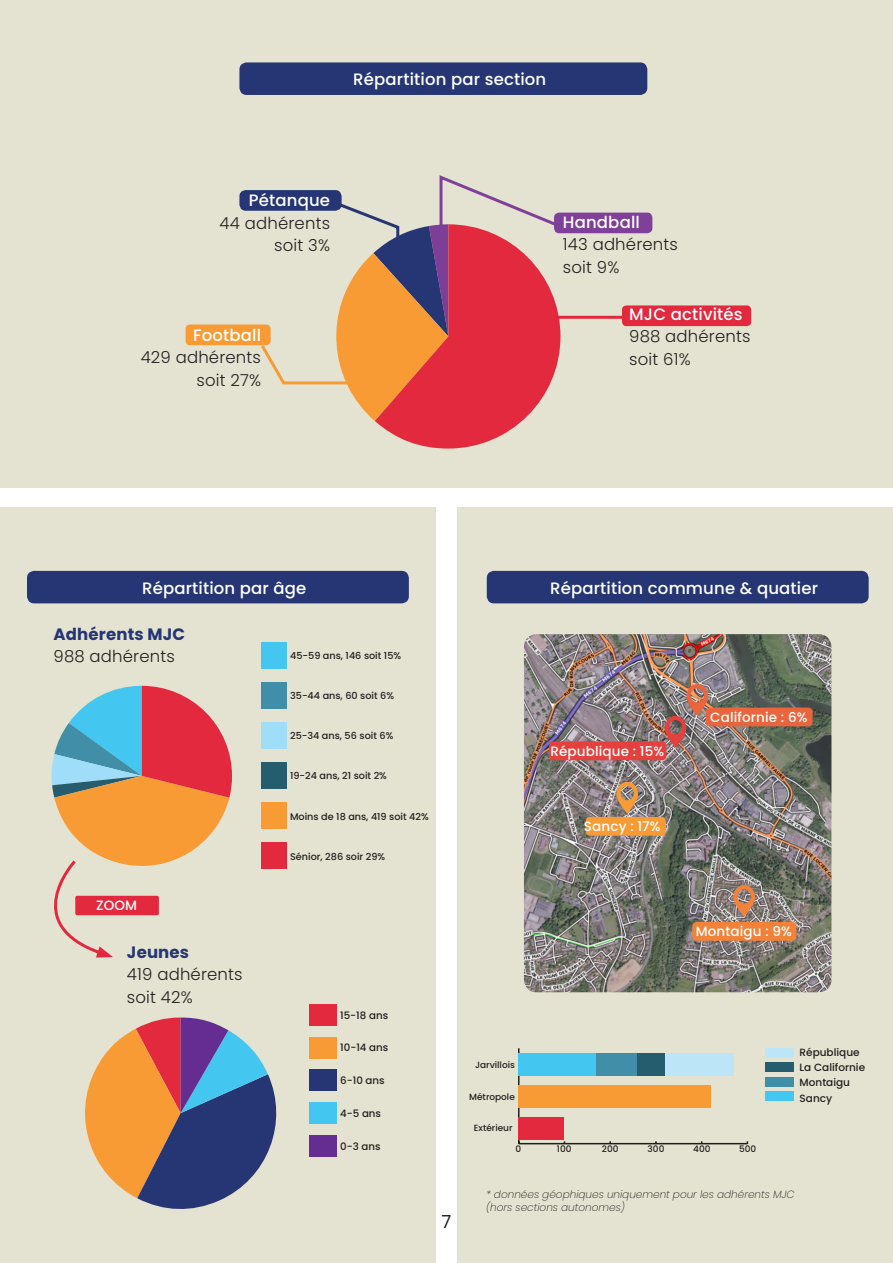
<style>
.page{position:relative;width:893px;height:1263px;background:#fff}
.page>*{position:absolute;margin:0;border:0;box-sizing:border-box;transform-origin:0 0}
.t1{font:18px "Poppins";color:#231f20}
.t2{font:300 16.5px "Poppins";letter-spacing:.01em;color:#231f20}
.t3{font:500 16.5px "Poppins";letter-spacing:.01em;color:#fff}
.t4{font:700 16.5px "Poppins";letter-spacing:.01em;color:#263675}
.t5{font:500 13.5px "Poppins";letter-spacing:.01em;color:#fff}
.t6{font:italic 200 10.5px/12.6px "Poppins";color:#231f20}
.t7{font:500 10.5px "Poppins";color:#231f20}
.t8{font:500 10.2px "Poppins";color:#231f20}
.t9{font:500 9.6px "Poppins";color:#231f20}
.t10{font:500 9px "Poppins";color:#231f20}
</style>
<div class="page">
<div style="left:0;top:0;width:893px;height:487px;background:#e4e2d0"></div>
<div style="left:239px;top:62px;width:408px;height:33px;background:#263675;border-radius:7px"></div>
<div style="left:239px;top:190px;width:103px;height:21px;background:#263675;border-radius:6px"></div>
<div style="left:554px;top:213px;width:98px;height:20px;background:#7e4098;border-radius:5px"></div>
<div style="left:186px;top:325px;width:85px;height:20px;background:#f89b35;border-radius:4px"></div>
<div style="left:622px;top:305px;width:129px;height:21px;background:#e2293e;border-radius:4px"></div>
<hr style="left:554px;top:316px;width:71px;height:3px;background:#e2293e">
<svg style="left:258px;top:175px;width:305px;height:273px"></svg>
<div style="left:0;top:508px;width:436px;height:755px;background:#e4e2d0"></div>
<div style="left:27px;top:571px;width:382px;height:32px;background:#263675;border-radius:7px"></div>
<div style="left:261px;top:642px;width:26px;height:27px;background:#43c7f0"></div>
<div style="left:261px;top:682px;width:26px;height:27px;background:#418ea9"></div>
<div style="left:261px;top:722px;width:26px;height:27px;background:#9fddf8"></div>
<div style="left:261px;top:762px;width:26px;height:27px;background:#255d6f"></div>
<div style="left:261px;top:802px;width:26px;height:27px;background:#f89b35"></div>
<div style="left:261px;top:843px;width:26px;height:26px;background:#e2293e"></div>
<svg style="left:51px;top:686px;width:181px;height:271px"></svg>
<div style="left:309px;top:1004px;width:28px;height:22px;background:#e2293e"></div>
<div style="left:309px;top:1037px;width:28px;height:21px;background:#f89b35"></div>
<div style="left:309px;top:1069px;width:28px;height:22px;background:#263675"></div>
<div style="left:309px;top:1102px;width:28px;height:22px;background:#43c7f0"></div>
<div style="left:309px;top:1135px;width:28px;height:22px;background:#652d91"></div>
<svg style="left:85px;top:1017px;width:192px;height:192px"></svg>
<div style="left:457px;top:508px;width:436px;height:755px;background:#e4e2d0"></div>
<img style="left:524px;top:634px;width:307px;height:358px">
<div style="left:586px;top:817px;width:80px;height:19px;background:#f89b35;border-radius:4px"></div>
<div style="left:549px;top:741px;width:117px;height:19px;background:#e4413e;border-radius:4px"></div>
<div style="left:706px;top:707px;width:107px;height:19px;background:#eb653c;border-radius:4px"></div>
<div style="left:692px;top:922px;width:104px;height:19px;background:#f2823a;border-radius:4px"></div>
<svg style="left:665px;top:684px;width:43px;height:64px;background:#a27870"></svg>
<svg style="left:733px;top:885px;width:22px;height:32px"></svg>
<svg style="left:616px;top:782px;width:22px;height:32px"></svg>
<div style="left:487px;top:571px;width:382px;height:32px;background:#263675;border-radius:7px"></div>
<hr style="left:519px;top:1143px;width:228px;height:1px;background:#231f20">
<hr style="left:518px;top:1048px;width:1px;height:96px;background:#231f20">
<div style="left:766px;top:1048px;width:28px;height:10px;background:#bce6f7"></div>
<div style="left:665px;top:1053px;width:68px;height:23px;background:#bce6f7"></div>
<div style="left:766px;top:1063px;width:28px;height:9px;background:#255d6f"></div>
<div style="left:636px;top:1053px;width:29px;height:23px;background:#255d6f"></div>
<div style="left:766px;top:1077px;width:28px;height:9px;background:#418ea9"></div>
<div style="left:596px;top:1053px;width:40px;height:23px;background:#418ea9"></div>
<div style="left:766px;top:1091px;width:28px;height:10px;background:#43c7f0"></div>
<div style="left:518px;top:1053px;width:78px;height:23px;background:#43c7f0"></div>
<div style="left:518px;top:1085px;width:193px;height:22px;background:#f89b35"></div>
<div style="left:518px;top:1116px;width:46px;height:23px;background:#e2293e"></div>
<p class="t3" style="left:353px;top:70px;width:195px">Répartition par section</p>
<p class="t3" style="left:249px;top:191px;width:83px">Pétanque</p>
<p class="t2" style="left:220px;top:213px;width:112px">44 adhérents</p>
<p class="t2" style="left:274px;top:235px;width:57px">soit 3%</p>
<p class="t3" style="left:193px;top:326px;width:69px">Football</p>
<p class="t2" style="left:141px;top:348px;width:122px">429 adhérents</p>
<p class="t2" style="left:196px;top:370px;width:66px">soit 27%</p>
<p class="t3" style="left:563px;top:213px;width:78px">Handball</p>
<p class="t2" style="left:563px;top:235px;width:117px">143 adhérents</p>
<p class="t2" style="left:563px;top:257px;width:58px">soit 9%</p>
<p class="t3" style="left:629px;top:305px;width:115px">MJC activités</p>
<p class="t2" style="left:629px;top:327px;width:123px">988 adhérents</p>
<p class="t2" style="left:629px;top:349px;width:63px">soit 61%</p>
<p class="t3" style="left:142px;top:578px;width:166px">Répartition par âge</p>
<p class="t3" style="left:550px;top:578px;width:269px">Répartition commune &amp; quatier</p>
<p class="t4" style="left:54px;top:624px;width:133px">Adhérents MJC</p>
<p class="t2" style="left:54px;top:647px;width:123px">988 adhérents</p>
<p class="t5" style="left:96px;top:897px;width:43px">ZOOM</p>
<p class="t4" style="left:127px;top:943px;width:64px">Jeunes</p>
<p class="t2" style="left:127px;top:965px;width:117px">419 adhérents</p>
<p class="t2" style="left:127px;top:987px;width:67px">soit 42%</p>
<p class="t9" style="left:290px;top:650px;width:113px">45-59 ans, 146 soit 15%</p>
<p class="t9" style="left:290px;top:690px;width:105px">35-44 ans, 60 soit 6%</p>
<p class="t9" style="left:290px;top:730px;width:105px">25-34 ans, 56 soit 6%</p>
<p class="t9" style="left:290px;top:770px;width:98px">19-24 ans, 21 soit 2%</p>
<p class="t9" style="left:290px;top:811px;width:140px">Moins de 18 ans, 419 soit 42%</p>
<p class="t9" style="left:290px;top:851px;width:97px">Sénior, 286 soir 29%</p>
<p class="t5" style="left:550px;top:743px;width:115px">République : 15%</p>
<p class="t5" style="left:584px;top:818px;width:78px">Sancy : 17%</p>
<p class="t5" style="left:710px;top:709px;width:99px">Californie : 6%</p>
<p class="t5" style="left:696px;top:924px;width:98px">Montaigu : 9%</p>
<p class="t8" style="left:340px;top:1009px;width:49px">15-18 ans</p>
<p class="t8" style="left:340px;top:1042px;width:50px">10-14 ans</p>
<p class="t8" style="left:340px;top:1075px;width:46px">6-10 ans</p>
<p class="t8" style="left:340px;top:1107px;width:42px">4-5 ans</p>
<p class="t8" style="left:340px;top:1140px;width:42px">0-3 ans</p>
<h1 class="t1" style="left:442px;top:1211px;width:11px">7</h1>
<p class="t10" style="left:475px;top:1059px;width:41px">Jarvillois</p>
<p class="t10" style="left:469px;top:1091px;width:47px">Métropole</p>
<p class="t10" style="left:474px;top:1123px;width:40px">Extérieur</p>
<p class="t10" style="left:516px;top:1144px;width:7px">0</p>
<p class="t10" style="left:557px;top:1144px;width:16px">100</p>
<p class="t10" style="left:602px;top:1144px;width:18px">200</p>
<p class="t10" style="left:648px;top:1144px;width:18px">300</p>
<p class="t10" style="left:693px;top:1144px;width:19px">400</p>
<p class="t10" style="left:739px;top:1144px;width:19px">500</p>
<p class="t7" style="left:800px;top:1046px;width:62px">République</p>
<p class="t7" style="left:800px;top:1061px;width:67px">La Californie</p>
<p class="t7" style="left:800px;top:1076px;width:52px">Montaigu</p>
<p class="t7" style="left:800px;top:1092px;width:34px">Sancy</p>
<p class="t6" style="left:486px;top:1188px;width:310px">* données géophiques uniquement pour les adhérents MJC (hors sections autonomes)</p>
</div>
